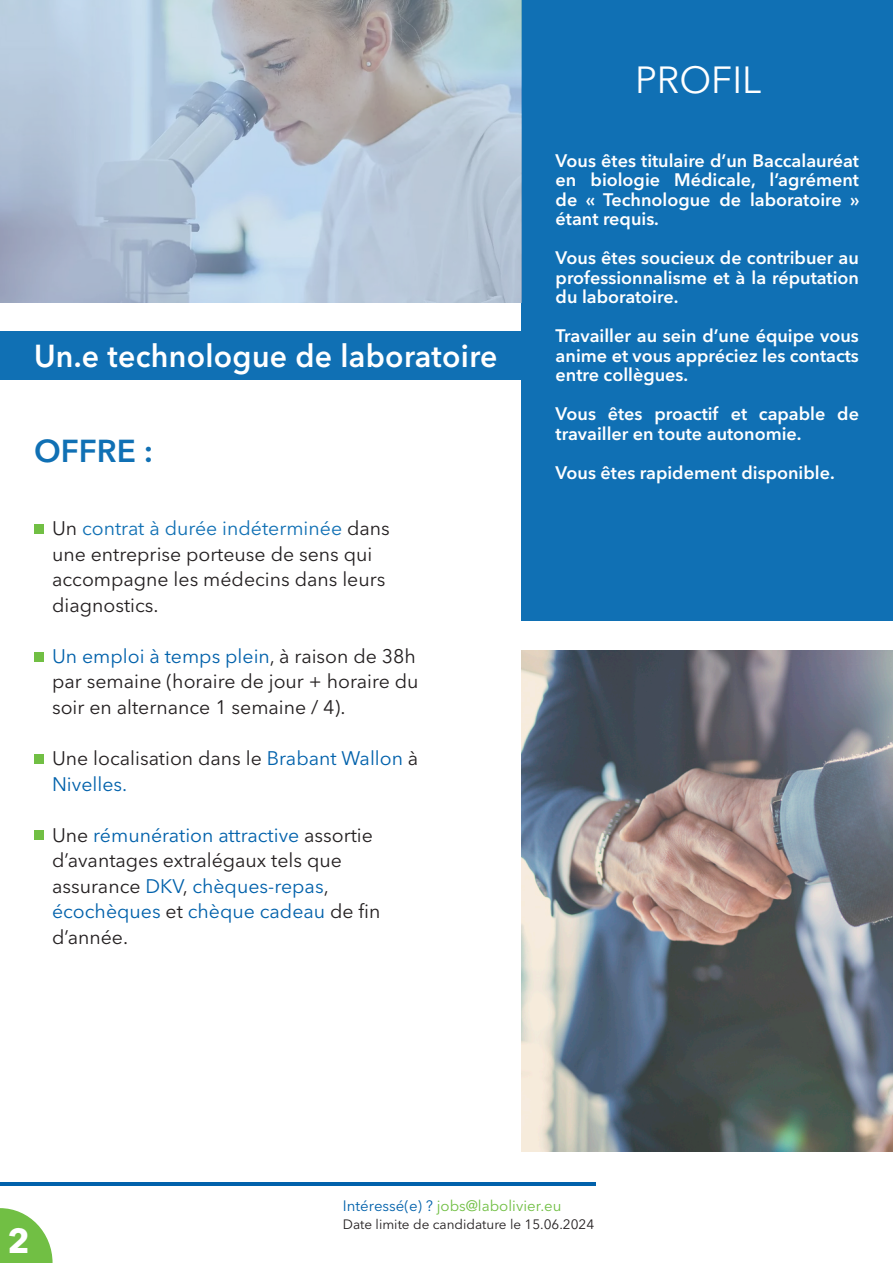
<style>
.page{position:relative;width:893px;height:1263px;background:#fff}
.page>*{position:absolute;margin:0;border:0;box-sizing:border-box;transform-origin:0 0}
.t1{font:37.5px "Avenir Next LT Pro";color:#fff}
.t2{font:700 34.5px "Avenir Next LT Pro";color:#fff}
.t3{font:600 31.5px "Avenir Next LT Pro";letter-spacing:.01em;color:#fff;scale:.96 1}
.t4{font:600 31.5px "Avenir Next LT Pro";color:#1070b4}
.Style_de_paragraphe_1{font:19.5px/25.5px "Avenir Next LT Pro";color:#231f20}
.Style_de_paragraphe_1-2{font:600 18px/19.5px "Avenir Next LT Pro";color:#fff;text-align:justify}
.t5{font:15px "Avenir Next LT Pro";color:#71bf44}
.t6{font:13.5px "Avenir Next LT Pro";color:#231f20}
.s1{color:#1070b4}
.s2{color:#0161ab}
</style>
<div class="page">
<svg style="left:0;top:1208px;width:53px;height:55px"></svg>
<hr style="left:0;top:1182px;width:595px;height:3px;background:#0161ab">
<div style="left:522px;top:0;width:371px;height:621px;background:#1070b4"></div>
<img style="left:522px;top:651px;width:371px;height:500px">
<div style="left:0;top:331px;width:531px;height:49px;background:#1070b4"></div>
<div style="left:34px;top:524px;width:10px;height:10px;background:#71bf44"></div>
<div style="left:34px;top:652px;width:10px;height:9px;background:#71bf44"></div>
<div style="left:34px;top:754px;width:10px;height:9px;background:#71bf44"></div>
<div style="left:34px;top:830px;width:10px;height:10px;background:#71bf44"></div>
<svg style="left:0;top:0;width:522px;height:303px;background:#b2c1d1"></svg>
<p class="t3" style="left:34px;top:337px;width:484px">Un.e technologue de laboratoire</p>
<p class="t4" style="left:34px;top:432px;width:121px">OFFRE :</p>
<p class="Style_de_paragraphe_1" style="left:52px;top:516px;width:339px">Un <span class="s1">contrat à durée indéterminée</span> dans une entreprise porteuse de sens qui accompagne les médecins dans leurs diagnostics.</p>
<p class="Style_de_paragraphe_1" style="left:52px;top:643px;width:368px"><span class="s2">Un emploi à temps plein</span>, à raison de 38h par semaine (horaire de jour + horaire du soir en alternance 1 semaine / 4).</p>
<p class="Style_de_paragraphe_1" style="left:52px;top:745px;width:368px">Une localisation dans le <span class="s2">Brabant Wallon</span> à<br><span class="s2">Nivelles.</span></p>
<p class="Style_de_paragraphe_1" style="left:52px;top:822px;width:330px">Une <span class="s2">rémunération attractive</span> assortie d’avantages extralégaux tels que assurance <span class="s2">DKV</span>, <span class="s2">chèques-repas</span>, <span class="s2">écochèques</span> et <span class="s2">chèque cadeau</span> de fin d’année.</p>
<p class="t1" style="left:635px;top:57px;width:128px">PROFIL</p>
<p class="Style_de_paragraphe_1-2" style="left:556px;top:150px;width:305px">Vous êtes titulaire d’un Baccalauréat en biologie Médicale, l’agrément de « Technologue de laboratoire » étant requis.</p>
<p class="Style_de_paragraphe_1-2" style="left:556px;top:248px;width:305px">Vous êtes soucieux de contribuer au professionnalisme et à la réputation du laboratoire.</p>
<p class="Style_de_paragraphe_1-2" style="left:556px;top:326px;width:305px">Travailler au sein d’une équipe vous anime et vous appréciez les contacts entre collègues.</p>
<p class="Style_de_paragraphe_1-2" style="left:556px;top:404px;width:305px">Vous êtes proactif et capable de travailler en toute autonomie.</p>
<p class="Style_de_paragraphe_1-2" style="left:556px;top:462px;width:281px">Vous êtes rapidement disponible.</p>
<p class="t2" style="left:7px;top:1219px;width:24px">2</p>
<p class="t5" style="left:343px;top:1197px;width:220px"><span class="s2">Intéressé(e) ?</span> jobs@labolivier.eu</p>
<p class="t6" style="left:343px;top:1216px;width:253px">Date limite de candidature le 15.06.2024</p>
</div>
